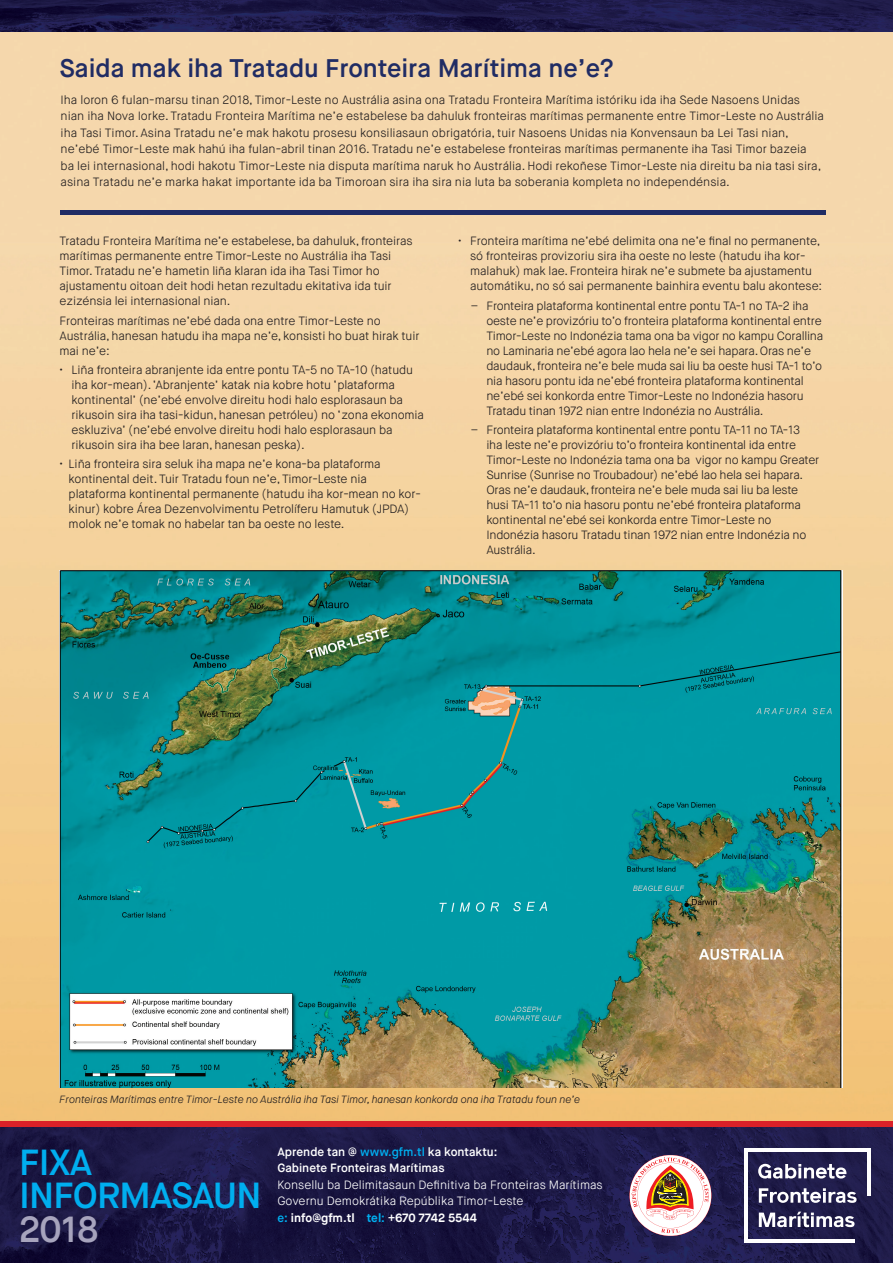
<style>
.page{position:relative;width:893px;height:1263px;background:#fff}
.page>*{position:absolute;margin:0;border:0;box-sizing:border-box;transform-origin:0 0}
.t1{font:600 36.3px "Maison Neue";letter-spacing:-.02em;color:#00aeef}
.t2{font:600 36.3px "Maison Neue";color:#a7a4bd}
.t3{font:600 25.5px "Maison Neue";color:#202c64}
.t4{font:300 12px/15px "Maison Neue";letter-spacing:-.01em;color:#231f20}
.t5{font:300 12px/16.5px "Maison Neue";color:#fff}
.t6{font:italic 300 10.5px "Maison Neue";color:#231f20}
.s1{font-weight:600}
.s2{font-weight:600;color:#00aeef}
.s3{font-weight:700;color:#00aeef}
.s4{font-weight:700}
</style>
<div class="page">
<img style="left:0;top:32px;width:893px;height:1089px">
<div style="left:61px;top:210px;width:765px;height:5px;background:#202c64"></div>
<img style="left:60px;top:571px;width:782px;height:516px">
<img style="left:0;top:0;width:893px;height:32px">
<img style="left:0;top:1127px;width:893px;height:136px">
<div style="left:0;top:1121px;width:893px;height:6px;background:#da2128"></div>
<svg style="left:629px;top:1155px;width:82px;height:81px"></svg>
<svg style="left:758px;top:1164px;width:88px;height:14px"></svg>
<svg style="left:759px;top:1188px;width:98px;height:15px"></svg>
<svg style="left:759px;top:1211px;width:95px;height:16px"></svg>
<hr style="left:744px;top:1148px;width:3px;height:95px;background:#fff">
<hr style="left:867px;top:1148px;width:4px;height:47px;background:#fff">
<hr style="left:744px;top:1148px;width:127px;height:4px;background:#fff">
<hr style="left:744px;top:1239px;width:111px;height:4px;background:#fff">
<p class="t3" style="left:60px;top:52px;width:556px">Saida mak iha Tratadu Fronteira Marítima ne’e?</p>
<p class="t4" style="left:61px;top:92px;width:765px;line-height:16.5px">Iha loron 6 fulan-marsu tinan 2018, Timor-Leste no Austrália asina ona Tratadu Fronteira Marítima istóriku ida iha Sede Nasoens Unidas nian iha Nova Iorke. Tratadu Fronteira Marítima ne’e estabelese ba dahuluk fronteiras marítimas permanente entre Timor-Leste no Austrália iha Tasi Timor. Asina Tratadu ne’e mak hakotu prosesu konsiliasaun obrigatória, tuir Nasoens Unidas nia Konvensaun ba Lei Tasi nian, ne’ebé Timor-Leste mak hahú iha fulan-abril tinan 2016. Tratadu ne’e estabelese fronteiras marítimas permanente iha Tasi Timor bazeia<br>ba lei internasional, hodi hakotu Timor-Leste nia disputa marítima naruk ho Austrália. Hodi rekoñese Timor-Leste nia direitu ba nia tasi sira, asina Tratadu ne’e marka hakat importante ida ba Timoroan sira iha sira nia luta ba soberania kompleta no independénsia.</p>
<p class="t4" style="left:60px;top:234px;width:355px">Tratadu Fronteira Marítima ne’e estabelese, ba dahuluk, fronteiras marítimas permanente entre Timor-Leste no Austrália iha Tasi Timor. Tratadu ne’e hametin liña klaran ida iha Tasi Timor ho ajustamentu oitoan deit hodi hetan rezultadu ekitativa ida tuir ezizénsia lei internasional nian.</p>
<p class="t4" style="left:60px;top:313px;width:361px">Fronteiras marítimas ne’ebé dada ona entre Timor-Leste no<br>Austrália, hanesan hatudu iha mapa ne’e, konsisti ho buat hirak tuir mai ne’e:</p>
<p class="t4" style="left:72px;top:362px;width:354px;text-indent:-12px">• Liña fronteira abranjente ida entre pontu TA-5 no TA-10 (hatudu iha kor-mean). ‘Abranjente’ katak nia kobre hotu ‘plataforma kontinental’ (ne’ebé envolve direitu hodi halo esplorasaun ba rikusoin sira iha tasi-kidun, hanesan petróleu) no ‘zona ekonomia eskluziva’ (ne’ebé envolve direitu hodi halo esplorasaun ba rikusoin sira iha bee laran, hanesan peska).</p>
<p class="t4" style="left:69px;top:457px;width:354px;text-indent:-9px">• Liña fronteira sira seluk iha mapa ne’e kona-ba plataforma kontinental deit. Tuir Tratadu foun ne’e, Timor-Leste nia plataforma kontinental permanente (hatudu iha kor-mean no kor&shy;kinur) kobre Área Dezenvolvimentu Petrolíferu Hamutuk (JPDA) molok ne’e tomak no habelar tan ba oeste no leste.</p>
<p class="t4" style="left:470px;top:234px;width:354px;text-indent:-12px">• Fronteira marítima ne’ebé delimita ona ne’e final no permanente, só fronteiras provizoriu sira iha oeste no leste (hatudu iha kor&shy;malahuk) mak lae. Fronteira hirak ne’e submete ba ajustamentu automátiku, no só sai permanente bainhira eventu balu akontese:</p>
<p class="t4" style="left:486px;top:298px;width:338px;text-indent:-15px">– Fronteira plataforma kontinental entre pontu TA-1 no TA-2 iha oeste ne’e provizóriu to’o fronteira plataforma kontinental entre Timor-Leste no Indonézia tama ona ba vigor no kampu Corallina no Laminaria ne’ebé agora lao hela ne’e sei hapara. Oras ne’e daudauk, fronteira ne’e bele muda sai liu ba oeste husi TA-1 to’o nia hasoru pontu ida ne’ebé fronteira plataforma kontinental ne’ebé sei konkorda entre Timor-Leste no Indonézia hasoru Tratadu tinan 1972 nian entre Indonézia no Austrália.</p>
<p class="t4" style="left:486px;top:422px;width:334px;text-indent:-15px">– Fronteira plataforma kontinental entre pontu TA-11 no TA-13<br>iha leste ne’e provizóriu to’o fronteira kontinental ida entre Timor-Leste no Indonézia tama ona ba vigor no kampu Greater Sunrise (Sunrise no Troubadour) ne’ebé lao hela sei hapara.<br>Oras ne’e daudauk, fronteira ne’e bele muda sai liu ba leste husi TA-11 to’o nia hasoru pontu ne’ebé fronteira plataforma kontinental ne’ebé sei konkorda entre Timor-Leste no Indonézia hasoru Tratadu tinan 1972 nian entre Indonézia no Austrália.</p>
<p class="t6" style="left:60px;top:1093px;width:522px">Fronteiras Marítimas entre Timor-Leste no Austrália iha Tasi Timor, hanesan konkorda ona iha Tratadu foun ne’e</p>
<p class="t1" style="left:19px;top:1139px;width:75px">FIXA</p>
<p class="t1" style="left:19px;top:1172px;width:244px">INFORMASAUN</p>
<p class="t2" style="left:19px;top:1206px;width:81px">2018</p>
<p class="t5" style="left:277px;top:1143px;width:327px"><span class="s1">Aprende tan @</span> <span class="s2">www.gfm.tl</span> <span class="s1">ka kontaktu:<br>Gabinete Fronteiras Marítimas<br></span>Konsellu ba Delimitasaun Definitiva ba Fronteiras Marítimas Governu Demokrátika Repúblika Timor-Leste<br><span class="s2">e</span><span class="s3">:</span> <span class="s4">info@gfm.tl</span> <span class="s3">tel:</span> <span class="s4">+670 7742 5544</span></p>
</div>
